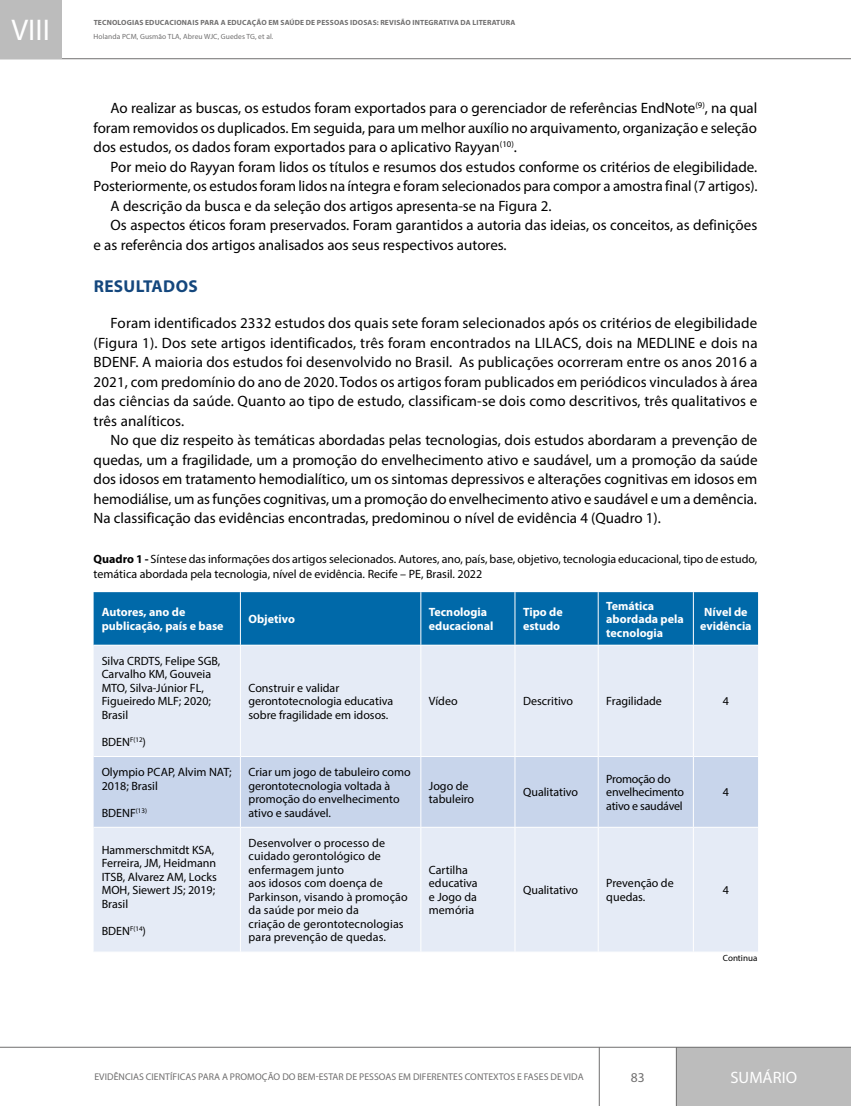
<style>
.page{position:relative;width:851px;height:1106px;background:#fff}
.page>*{position:absolute;margin:0;border:0;box-sizing:border-box;transform-origin:0 0}
.t1{font:30px "Myriad Pro";color:#fff}
.t2{font:700 17.25px "Myriad Pro";letter-spacing:.02em;color:#14477d}
.t3{font:16.5px "Myriad Pro";letter-spacing:.005em;color:#fff}
.t4{font:15px/19.5px "Myriad Pro";color:#000;text-align:justify}
.t5{font:13.5px "Myriad Pro";color:#706f6f}
.t6{font:12px/13.5px "Myriad Pro";color:#000}
.t7{font:700 12px/13.5px "Myriad Pro";color:#fff}
.t8{font:12px/13.5px "Myriad Pro";letter-spacing:-.02em;color:#000}
.t9{font:9.75px "Myriad Pro";letter-spacing:.005em;color:#706f6f}
.t10{font:9px "Myriad Pro";color:#000}
.t11{font:700 7.5px "Myriad Pro";letter-spacing:.02em;color:#706f6f}
.t12{font:7.5px "Myriad Pro";letter-spacing:.01em;color:#706f6f}
.s1{font-weight:700}
</style>
<div class="page">
<svg style="left:0;top:1046px;width:850px;height:60px"></svg>
<svg style="left:62px;top:58px;width:788px;height:1px"></svg>
<div style="left:0;top:0;width:62px;height:59px;background:#bcbcbc"></div>
<div style="left:94px;top:592px;width:664px;height:53px;background:#0069a9"></div>
<div style="left:94px;top:646px;width:664px;height:305px;background:#e5ebf6"></div>
<div style="left:94px;top:757px;width:664px;height:70px;background:#c8d5eb"></div>
<hr style="left:240px;top:645px;width:1px;height:111px;background:#fff">
<hr style="left:420px;top:645px;width:1px;height:111px;background:#fff">
<hr style="left:514px;top:645px;width:1px;height:111px;background:#fff">
<hr style="left:597px;top:645px;width:1px;height:111px;background:#fff">
<hr style="left:693px;top:645px;width:1px;height:111px;background:#fff">
<hr style="left:94px;top:756px;width:146px;height:1px;background:#fff">
<hr style="left:240px;top:756px;width:181px;height:1px;background:#fff">
<hr style="left:240px;top:757px;width:1px;height:70px;background:#fff">
<hr style="left:421px;top:756px;width:94px;height:1px;background:#fff">
<hr style="left:420px;top:757px;width:1px;height:70px;background:#fff">
<hr style="left:515px;top:756px;width:83px;height:1px;background:#fff">
<hr style="left:514px;top:757px;width:1px;height:70px;background:#fff">
<hr style="left:598px;top:756px;width:95px;height:1px;background:#fff">
<hr style="left:597px;top:757px;width:1px;height:70px;background:#fff">
<hr style="left:693px;top:756px;width:65px;height:1px;background:#fff">
<hr style="left:693px;top:757px;width:1px;height:70px;background:#fff">
<hr style="left:240px;top:592px;width:1px;height:53px;background:#fff">
<hr style="left:420px;top:592px;width:1px;height:53px;background:#fff">
<hr style="left:514px;top:592px;width:1px;height:53px;background:#fff">
<hr style="left:597px;top:592px;width:1px;height:53px;background:#fff">
<hr style="left:693px;top:592px;width:1px;height:53px;background:#fff">
<hr style="left:94px;top:827px;width:146px;height:1px;background:#fff">
<hr style="left:240px;top:827px;width:181px;height:1px;background:#fff">
<hr style="left:240px;top:827px;width:1px;height:124px;background:#fff">
<hr style="left:421px;top:827px;width:94px;height:1px;background:#fff">
<hr style="left:420px;top:827px;width:1px;height:124px;background:#fff">
<hr style="left:515px;top:827px;width:83px;height:1px;background:#fff">
<hr style="left:514px;top:827px;width:1px;height:124px;background:#fff">
<hr style="left:598px;top:827px;width:95px;height:1px;background:#fff">
<hr style="left:597px;top:827px;width:1px;height:124px;background:#fff">
<hr style="left:693px;top:827px;width:65px;height:1px;background:#fff">
<hr style="left:693px;top:827px;width:1px;height:124px;background:#fff">
<h1 class="t1" style="left:11px;top:11px;width:40px">VIII</h1>
<p class="t11" style="left:94px;top:18px;width:423px">TECNOLOGIAS EDUCACIONAIS PARA A EDUCAÇÃO EM SAÚDE DE PESSOAS IDOSAS: REVISÃO INTEGRATIVA DA LITERATURA</p>
<p class="t12" style="left:94px;top:32px;width:181px">Holanda PCM, Gusmão TLA, Abreu WJC, Guedes TG, et al.</p>
<p class="t4" style="left:94px;top:98px;width:665px;text-indent:17px">Ao realizar as buscas, os estudos foram exportados para o gerenciador de referências EndNote<sup>(9)</sup>, na qual foram removidos os duplicados. Em seguida, para um melhor auxílio no arquivamento, organização e seleção dos estudos, os dados foram exportados para o aplicativo Rayyan<sup>(10)</sup>.</p>
<p class="t4" style="left:111px;top:157px;width:648px">Por meio do Rayyan foram lidos os títulos e resumos dos estudos conforme os critérios de elegibilidade.</p>
<p class="t4" style="left:94px;top:176px;width:665px">Posteriormente, os estudos foram lidos na íntegra e foram selecionados para compor a amostra final (7 artigos).</p>
<p class="t4" style="left:111px;top:196px;width:442px">A descrição da busca e da seleção dos artigos apresenta-se na Figura 2.</p>
<p class="t4" style="left:111px;top:215px;width:648px">Os aspectos éticos foram preservados. Foram garantidos a autoria das ideias, os conceitos, as definições</p>
<p class="t4" style="left:94px;top:235px;width:414px">e as referência dos artigos analisados aos seus respectivos autores.</p>
<p class="t2" style="left:94px;top:276px;width:105px">RESULTADOS</p>
<p class="t4" style="left:94px;top:313px;width:665px;text-indent:17px">Foram identificados 2332 estudos dos quais sete foram selecionados após os critérios de elegibilidade (Figura 1). Dos sete artigos identificados, três foram encontrados na LILACS, dois na MEDLINE e dois na BDENF. A maioria dos estudos foi desenvolvido no Brasil. As publicações ocorreram entre os anos 2016 a 2021, com predomínio do ano de 2020. Todos os artigos foram publicados em periódicos vinculados à área das ciências da saúde. Quanto ao tipo de estudo, classificam-se dois como descritivos, três qualitativos e três analíticos.</p>
<p class="t4" style="left:94px;top:430px;width:665px;text-indent:17px">No que diz respeito às temáticas abordadas pelas tecnologias, dois estudos abordaram a prevenção de quedas, um a fragilidade, um a promoção do envelhecimento ativo e saudável, um a promoção da saúde dos idosos em tratamento hemodialítico, um os sintomas depressivos e alterações cognitivas em idosos em hemodiálise, um as funções cognitivas, um a promoção do envelhecimento ativo e saudável e um a demência.<br>Na classificação das evidências encontradas, predominou o nível de evidência 4 (Quadro 1).</p>
<p class="t6" style="left:94px;top:552px;width:665px;line-height:14.4px"><span class="s1">Quadro 1 -</span> Síntese das informações dos artigos selecionados. Autores, ano, país, base, objetivo, tecnologia educacional, tipo de estudo, temática abordada pela tecnologia, nível de evidência. Recife – PE, Brasil. 2022</p>
<p class="t7" style="left:102px;top:606px;width:123px">Autores, ano de publicação, país e base</p>
<p class="t7" style="left:248px;top:612px;width:48px">Objetivo</p>
<p class="t7" style="left:429px;top:606px;width:66px">Tecnologia educacional</p>
<p class="t7" style="left:523px;top:606px;width:41px">Tipo de estudo</p>
<p class="t7" style="left:606px;top:599px;width:79px">Temática abordada pela tecnologia</p>
<p class="t7" style="left:700px;top:606px;width:53px;text-align:center">Nível de evidência</p>
<p class="t6" style="left:102px;top:654px;width:120px">Silva CRDTS, Felipe SGB,<br>Carvalho KM, Gouveia<br>MTO, Silva-Júnior FL,<br>Figueiredo MLF; 2020;<br>Brasil</p>
<p class="t6" style="left:102px;top:735px;width:46px">BDEN<sup>F(12</sup>)</p>
<p class="t6" style="left:248px;top:681px;width:146px">Construir e validar gerontotecnologia educativa sobre fragilidade em idosos.</p>
<p class="t6" style="left:429px;top:694px;width:30px">Vídeo</p>
<p class="t6" style="left:523px;top:694px;width:51px">Descritivo</p>
<p class="t6" style="left:606px;top:694px;width:57px">Fragilidade</p>
<p class="t6" style="left:722px;top:694px;width:8px">4</p>
<p class="t6" style="left:102px;top:765px;width:131px">Olympio PCAP, Alvim NAT;<br>2018; Brasil</p>
<p class="t6" style="left:102px;top:805px;width:47px">BDENF<sup>(13)</sup></p>
<p class="t6" style="left:102px;top:842px;width:117px">Hammerschmitdt KSA,<br>Ferreira, JM, Heidmann<br>ITSB, Alvarez AM, Locks<br>MOH, Siewert JS; 2019;<br>Brasil</p>
<p class="t6" style="left:102px;top:923px;width:46px">BDEN<sup>F(14</sup>)</p>
<p class="t6" style="left:248px;top:765px;width:164px">Criar um jogo de tabuleiro como gerontotecnologia voltada à promoção do envelhecimento ativo e saudável.</p>
<p class="t6" style="left:248px;top:836px;width:161px">Desenvolver o processo de cuidado gerontológico de enfermagem junto<br>aos idosos com doença de<br>Parkinson, visando à promoção da saúde por meio da<br>criação de gerontotecnologias para prevenção de quedas.</p>
<p class="t6" style="left:429px;top:778px;width:47px">Jogo de tabuleiro</p>
<p class="t6" style="left:523px;top:785px;width:57px">Qualitativo</p>
<p class="t8" style="left:606px;top:772px;width:79px">Promoção do envelhecimento ativo e saudável</p>
<p class="t6" style="left:722px;top:785px;width:8px">4</p>
<p class="t6" style="left:429px;top:863px;width:50px">Cartilha educativa e Jogo da memória</p>
<p class="t6" style="left:523px;top:883px;width:57px">Qualitativo</p>
<p class="t6" style="left:606px;top:876px;width:69px">Prevenção de quedas.</p>
<p class="t6" style="left:722px;top:883px;width:8px">4</p>
<p class="t10" style="left:722px;top:952px;width:36px">Continua</p>
<p class="t9" style="left:94px;top:1070px;width:491px">EVIDÊNCIAS CIENTÍFICAS PARA A PROMOÇÃO DO BEM-ESTAR DE PESSOAS EM DIFERENTES CONTEXTOS E FASES DE VIDA</p>
<p class="t5" style="left:630px;top:1068px;width:15px">83</p>
<p class="t3" style="left:730px;top:1067px;width:68px">SUMÁRIO</p>
</div>
